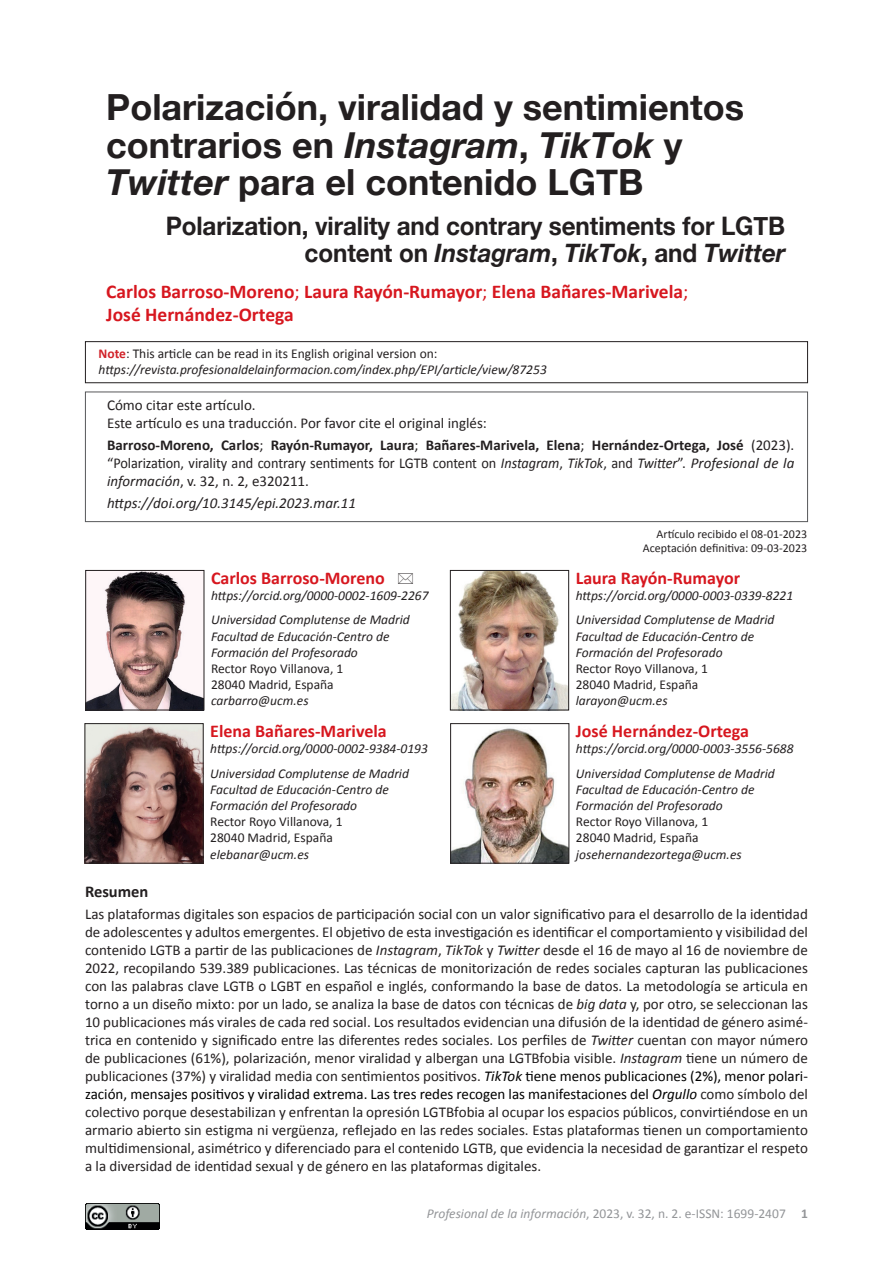
<style>
.page{position:relative;width:893px;height:1263px;background:#fff}
.page>*{position:absolute;margin:0;border:0;box-sizing:border-box;transform-origin:0 0}
.t1{font:700 36px/37.5px "Helvetica Neue";color:#231f20}
.t2{font:700 25.5px/27px "Helvetica Neue";letter-spacing:-.005em;color:#231f20;text-align:right;scale:.95 1}
.t3{font:700 19.5px/23.4px "Calibri";color:#d7171f}
.t4{font:700 18px "Calibri";color:#d7171f}
.t5{font:700 16.5px "Calibri";color:#231f20}
.t6{font:15px/18px "Calibri";color:#231f20;text-align:justify}
.t7{font:italic 15px "Calibri";color:#231f20}
.t8{font:italic 13.5px/16.2px "Calibri";color:#231f20}
.t9{font:13.5px/16.2px "Calibri";color:#231f20}
.t10{font:13.5px "Calibri";color:#939598}
.t11{font:12px/14.4px "Calibri";color:#231f20;text-align:right}
.s1{font-style:italic}
.s2{font-weight:400}
.s3{font-weight:700;font-style:normal;color:#d1232a}
.s4{font-style:normal}
.s5{font-weight:700}
.s6{font-style:italic;color:#000001}
.s7{color:#000001}
</style>
<div class="page">
<div style="left:85px;top:392px;width:723px;height:130px;border:1px solid #57585a"></div>
<img style="left:87px;top:572px;width:115px;height:136px">
<div style="left:85px;top:570px;width:119px;height:140px;border:1px solid #231f20"></div>
<div style="left:85px;top:341px;width:723px;height:42px;border:1px solid #231f20"></div>
<img style="left:452px;top:572px;width:115px;height:136px">
<div style="left:450px;top:570px;width:119px;height:140px;border:1px solid #231f20"></div>
<img style="left:87px;top:725px;width:115px;height:136px">
<div style="left:85px;top:723px;width:119px;height:140px;border:1px solid #231f20"></div>
<img style="left:86px;top:1203px;width:74px;height:26px">
<img style="left:452px;top:728px;width:115px;height:133px">
<div style="left:450px;top:723px;width:119px;height:140px;border:1px solid #231f20"></div>
<h1 class="t1" style="left:106px;top:90px;width:639px">Polarización, viralidad y sentimientos contrarios en <span class="s1">Instagram</span>, <span class="s1">TikTok</span> y<br><span class="s1">Twitter</span> para el contenido LGTB</h1>
<h2 class="t2" style="left:166px;top:213px;width:654px">Polarization, virality and contrary sentiments for LGTB content on <span class="s1">Instagram</span>, <span class="s1">TikTok</span>, and <span class="s1">Twitter</span></h2>
<h3 class="t3" style="left:106px;top:279px;width:584px">Carlos Barroso-Moreno<span class="s2">;</span> Laura Rayón-Rumayor<span class="s2">;</span> Elena Bañares-Marivela<span class="s2">;<br></span>José Hernández-Ortega</h3>
<p class="t8" style="left:99px;top:345px;width:450px"><span class="s3">Note</span><span class="s4">: This article can be read in its English original version on: </span>https://revista.profesionaldelainformacion.com/index.php/EPI/article/view/87253</p>
<p class="t6" style="left:107px;top:395px;width:381px">Cómo citar este artículo.<br>Este artículo es una traducción. Por favor cite el original inglés:</p>
<p class="t6" style="left:107px;top:435px;width:689px"><span class="s5">Barroso-Moreno, Carlos</span>; <span class="s5">Rayón-Rumayor, Laura</span>; <span class="s5">Bañares-Marivela, Elena</span>; <span class="s5">Hernández-Ortega, José</span> (2023). “Polarization, virality and contrary sentiments for LGTB content on <span class="s1">Instagram</span>, <span class="s1">TikTok</span>, and <span class="s1">Twitter</span>”. <span class="s1">Profesional de la información</span>, v. 32, n. 2, e320211.</p>
<p class="t7" style="left:107px;top:494px;width:250px">https://doi.org/10.3145/epi.2023.mar.11</p>
<p class="t11" style="left:643px;top:526px;width:166px">Artículo recibido el 08-01-2023<br>Aceptación definitiva: 09-03-2023</p>
<p class="t4" style="left:211px;top:566px;width:175px">Carlos Barroso-Moreno</p>
<p class="t8" style="left:211px;top:582px;width:219px;line-height:24.8px">https://orcid.org/0000-0002-1609-2267<br>Universidad Complutense de Madrid</p>
<p class="t8" style="left:211px;top:627px;width:180px">Facultad de Educación-Centro de<br>Formación del Profesorado</p>
<p class="t9" style="left:211px;top:660px;width:134px">Rector Royo Villanova, 1<br>28040 Madrid, España</p>
<p class="t8" style="left:211px;top:692px;width:99px">carbarro@ucm.es</p>
<p class="t4" style="left:576px;top:566px;width:166px">Laura Rayón-Rumayor</p>
<p class="t8" style="left:576px;top:582px;width:219px;line-height:24.8px">https://orcid.org/0000-0003-0339-8221<br>Universidad Complutense de Madrid</p>
<p class="t8" style="left:576px;top:627px;width:180px">Facultad de Educación-Centro de<br>Formación del Profesorado</p>
<p class="t9" style="left:576px;top:660px;width:134px">Rector Royo Villanova, 1<br>28040 Madrid, España</p>
<p class="t8" style="left:576px;top:692px;width:93px">larayon@ucm.es</p>
<p class="t4" style="left:210px;top:720px;width:178px">Elena Bañares-Marivela</p>
<p class="t8" style="left:210px;top:735px;width:219px;line-height:24.8px">https://orcid.org/0000-0002-9384-0193<br>Universidad Complutense de Madrid</p>
<p class="t8" style="left:210px;top:781px;width:180px">Facultad de Educación-Centro de<br>Formación del Profesorado</p>
<p class="t9" style="left:210px;top:813px;width:134px">Rector Royo Villanova, 1<br>28040 Madrid, España</p>
<p class="t8" style="left:210px;top:845px;width:100px">elebanar@ucm.es</p>
<p class="t4" style="left:576px;top:720px;width:174px">José Hernández-Ortega</p>
<p class="t8" style="left:576px;top:735px;width:219px;line-height:24.8px">https://orcid.org/0000-0003-3556-5688<br>Universidad Complutense de Madrid</p>
<p class="t8" style="left:576px;top:781px;width:180px">Facultad de Educación-Centro de<br>Formación del Profesorado</p>
<p class="t9" style="left:576px;top:813px;width:134px">Rector Royo Villanova, 1<br>28040 Madrid, España</p>
<p class="t8" style="left:576px;top:845px;width:167px">josehernandezortega@ucm.es</p>
<p class="t5" style="left:85px;top:881px;width:65px">Resumen</p>
<p class="t6" style="left:85px;top:904px;width:724px">Las plataformas digitales son espacios de participación social con un valor significativo para el desarrollo de la identidad de adolescentes y adultos emergentes. El objetivo de esta investigación es identificar el comportamiento y visibilidad del contenido LGTB a partir de las publicaciones de <span class="s1">Instagram</span>, <span class="s1">TikTok</span> y <span class="s1">Twitter</span> desde el 16 de mayo al 16 de noviembre de 2022, recopilando 539.389 publicaciones. Las técnicas de monitorización de redes sociales capturan las publicaciones con las palabras clave LGTB o LGBT en español e inglés, conformando la base de datos. La metodología se articula en torno a un diseño mixto: por un lado, se analiza la base de datos con técnicas de <span class="s1">big data</span> y, por otro, se seleccionan las 10 publicaciones más virales de cada red social. Los resultados evidencian una difusión de la identidad de género asimé&shy;trica en contenido y significado entre las diferentes redes sociales. Los perfiles de <span class="s1">Twitter</span> cuentan con mayor número de publicaciones (61%), polarización, menor viralidad y albergan una LGTBfobia visible. <span class="s1">Instagram</span> tiene un número de publicaciones (37%) y viralidad media con sentimientos positivos. <span class="s6">TikTok</span> <span class="s7">tiene menos publicaciones (2%), menor polari&shy;zación, mensajes positivos y viralidad extrema. Las tres redes recogen las manifestaciones del</span> <span class="s6">Orgullo</span> como símbolo del colectivo porque desestabilizan y enfrentan la opresión LGTBfobia al ocupar los espacios públicos, convirtiéndose en un armario abierto sin estigma ni vergüenza, reflejado en las redes sociales. Estas plataformas tienen un comportamiento multidimensional, asimétrico y diferenciado para el contenido LGTB, que evidencia la necesidad de garantizar el respeto a la diversidad de identidad sexual y de género en las plataformas digitales.</p>
<p class="t10" style="left:427px;top:1205px;width:383px"><span class="s1">Profesional de la información</span>, 2023, v. 32, n. 2. e-ISSN: 1699-2407 <span class="s5">1</span></p>
</div>
